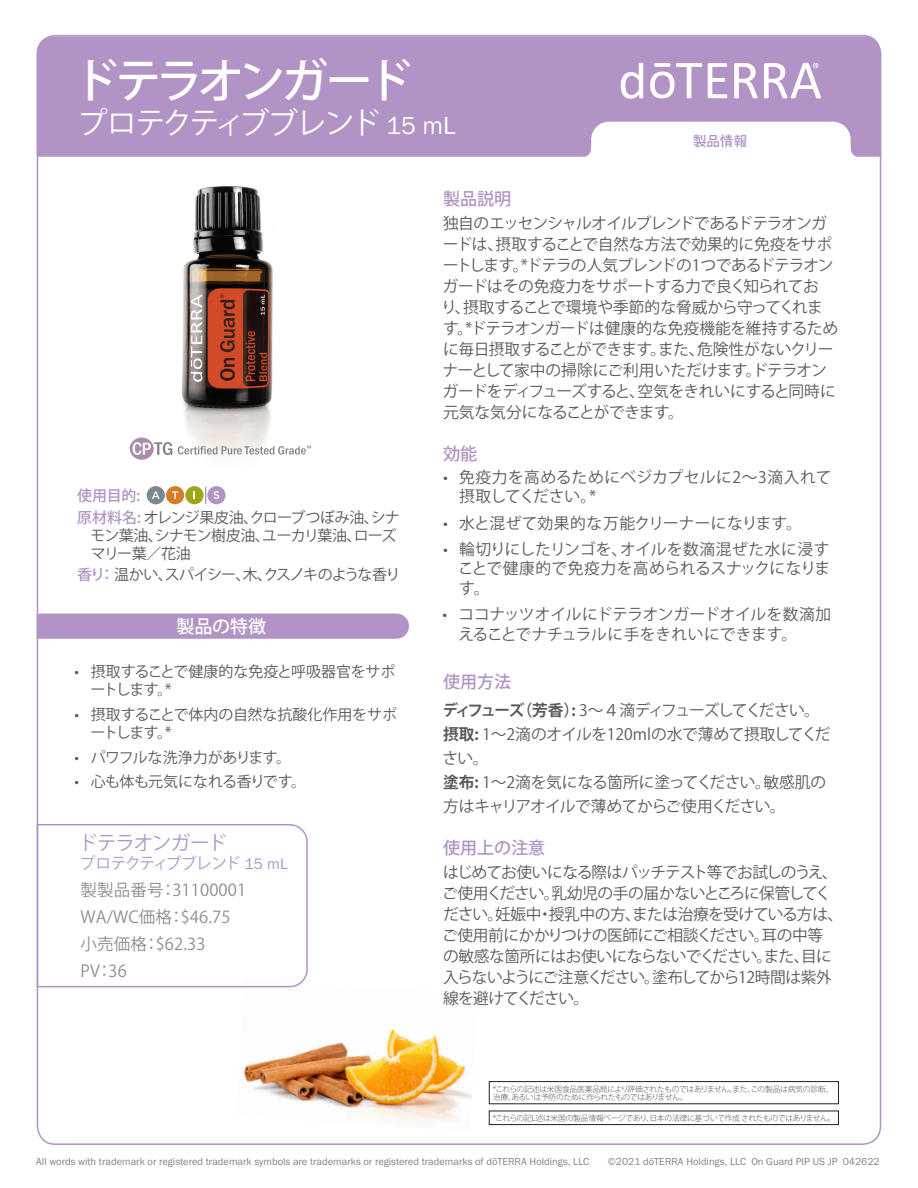
<style>
.page{position:relative;width:918px;height:1188px;background:#fff}
.page>*{position:absolute;margin:0;border:0;box-sizing:border-box;transform-origin:0 0}
.Body{font:500 46.5px "Koz Go Pro";letter-spacing:-.11em;color:#fff}
.Directions_Bold_Attr{font:30px "Koz Go Pro";letter-spacing:-.085em;color:#fff}
.Tag_H1{font:19.5px "Koz Go Pro";letter-spacing:-.06em;color:#b194c5}
.t1{font:500 18px "Koz Go Pro";letter-spacing:-.005em;color:#fff}
.Purple_Headers{font:500 17.1px "Koz Go Pro";color:#b194c5}
.Tag_H1-2{font:16.5px/27px "Koz Go Pro";letter-spacing:.01em;color:#8d8f92}
.Body-2{font:15.75px/21px "Koz Go Pro";letter-spacing:-.03em;color:#5a5a5d}
.Body-3{font:15.75px/19.5px "Koz Go Pro";letter-spacing:-.01em;color:#5a5a5d}
.Body-4{font:15.75px/19.5px "Koz Go Pro";letter-spacing:.02em;color:#5a5a5d}
.Body-5{font:15.75px "Koz Go Pro";letter-spacing:-.1em;color:#5a5a5d}
.Body-6{font:15.75px "Koz Go Pro";color:#5a5a5d}
.Tag_H1-3{font:15.75px "Koz Go Pro";letter-spacing:-.075em;color:#b194c5}
.t2{font:15px/18px "Koz Go Pro";letter-spacing:-.02em;color:#5a5a5d}
.Oil_Attribute_Panel{font:15px/18px "Koz Go Pro";letter-spacing:-.05em;color:#57585a}
.Oil_Attribute_Panel-2{font:15px "Koz Go Pro";letter-spacing:-.08em;color:#57585a}
.Oil_Attribute_Panel-3{font:500 15px "Koz Go Pro";color:#b194c5}
.Purple_Headers-2{font:500 13.5px "Koz Go Pro";color:#b194c5}
.t3{font:10.5px "Franklin Gothic URW Boo";color:#808285}
.t4{font:300 7.8px/8.6px "Koz Go Pro";letter-spacing:-.03em;color:#57585a}
.s1{font-family:"Franklin Gothic URW Boo";font-size:25.5px}
.s2{font-weight:500;color:#b194c5}
.s3{font-family:"Franklin Gothic URW Boo"}
.s4{font-weight:700}
</style>
<div class="page">
<div style="left:37px;top:36px;width:844px;height:121px;background:#b194c5"></div>
<svg style="left:734px;top:63px;width:24px;height:35px"></svg>
<svg style="left:708px;top:63px;width:19px;height:35px"></svg>
<svg style="left:650px;top:63px;width:52px;height:35px"></svg>
<svg style="left:621px;top:63px;width:22px;height:36px"></svg>
<svg style="left:764px;top:63px;width:57px;height:35px"></svg>
<img style="left:182px;top:186px;width:91px;height:271px">
<img style="left:243px;top:1029px;width:229px;height:98px">
<svg style="left:581px;top:122px;width:280px;height:35px"></svg>
<div style="left:489px;top:1111px;width:350px;height:14px;border:1px solid #231f20"></div>
<svg style="left:205px;top:487px;width:1px;height:17px"></svg>
<div style="left:147px;top:486px;width:18px;height:18px;background:#7c8791;border-radius:50%"></div>
<svg style="left:152px;top:491px;width:8px;height:8px"></svg>
<div style="left:166px;top:486px;width:18px;height:18px;background:#d77c29;border-radius:50%"></div>
<svg style="left:172px;top:491px;width:6px;height:8px"></svg>
<svg style="left:185px;top:486px;width:19px;height:18px"></svg>
<div style="left:207px;top:486px;width:19px;height:18px;background:#b194c5;border-radius:50%"></div>
<svg style="left:213px;top:491px;width:6px;height:8px"></svg>
<div style="left:37px;top:614px;width:372px;height:25px;background:#b194c5"></div>
<svg style="left:36px;top:823px;width:272px;height:165px"></svg>
<svg style="left:130px;top:438px;width:42px;height:22px"></svg>
<svg style="left:178px;top:446px;width:133px;height:9px"></svg>
<div style="left:489px;top:1081px;width:350px;height:23px;border:1px solid #231f20"></div>
<p class="Body" style="left:72px;top:51px;width:341px">ドテラオンガード</p>
<p class="Directions_Bold_Attr" style="left:77px;top:103px;width:380px">プロテクティブブレンド <span class="s1">15 mL</span></p>
<p class="Purple_Headers-2" style="left:693px;top:132px;width:56px">製品情報</p>
<p class="Oil_Attribute_Panel-3" style="left:77px;top:486px;width:65px">使用目的:</p>
<p class="Oil_Attribute_Panel" style="left:91px;top:509px;width:311px;text-indent:-13px"><span class="s2">原材料名:</span> オレンジ果皮油、クローブつぼみ油、シナモン葉油、シナモン樹皮油、ユーカリ葉油、ローズマリー葉／花油</p>
<p class="Oil_Attribute_Panel-2" style="left:77px;top:565px;width:325px"><span class="s2">香り：</span> 温かい、スパイシー、木、クスノキのような香り</p>
<p class="t1" style="left:176px;top:615px;width:91px">製品の特徴</p>
<p class="t2" style="left:91px;top:663px;width:306px;text-indent:-16px">• 摂取することで健康的な免疫と呼吸器官をサポートします。*</p>
<p class="t2" style="left:91px;top:706px;width:308px;text-indent:-16px">• 摂取することで体内の自然な抗酸化作用をサポートします。*</p>
<p class="t2" style="left:75px;top:748px;width:218px">• パワフルな洗浄力があります。</p>
<p class="t2" style="left:75px;top:773px;width:233px">• 心も体も元気になれる香りです。</p>
<p class="Tag_H1" style="left:78px;top:830px;width:150px">ドテラオンガード</p>
<p class="Tag_H1-3" style="left:80px;top:853px;width:210px">プロテクティブブレンド <span class="s3">15 mL</span></p>
<p class="Tag_H1-2" style="left:81px;top:877px;width:167px">製製品番号：31100001<br>WA/WC価格：$46.75小売価格：$62.33<br>PV：36</p>
<p class="Purple_Headers" style="left:443px;top:187px;width:70px">製品説明</p>
<p class="Body-2" style="left:441px;top:213px;width:399px">独自のエッセンシャルオイルブレンドであるドテラオンガードは、摂取することで自然な方法で効果的に免疫をサポートします。*ドテラの人気ブレンドの1つであるドテラオンガードはその免疫力をサポートする力で良く知られてお<br>り、摂取することで環境や季節的な脅威から守ってくれます。*ドテラオンガードは健康的な免疫機能を維持するために毎日摂取することができます。また、危険性がないクリーナーとして家中の掃除にご利用いただけます。ドテラオンガードをディフューズすると、空気をきれいにすると同時に元気な気分になることができます。</p>
<p class="Purple_Headers" style="left:443px;top:443px;width:36px">効能</p>
<p class="Body-4" style="left:459px;top:468px;width:374px;text-indent:-16px">• 免疫力を高めるためにベジカプセルに2～3滴入れて摂取してください。*</p>
<p class="Body-6" style="left:443px;top:513px;width:360px">• 水と混ぜて効果的な万能クリーナーになります。</p>
<p class="Body-2" style="left:458px;top:540px;width:374px;line-height:19.5px;text-align:justify;text-indent:-15px">• 輪切りにしたリンゴを、オイルを数滴混ぜた水に浸すことで健康的で免疫力を高められるスナックになります。</p>
<p class="Body-3" style="left:458px;top:605px;width:374px;text-indent:-16px">• ココナッツオイルにドテラオンガードオイルを数滴加えることでナチュラルに手をきれいにできます。</p>
<p class="Purple_Headers" style="left:443px;top:671px;width:70px">使用方法</p>
<p class="Body-5" style="left:442px;top:700px;width:379px"><span class="s4">ディフューズ（芳香）:</span> 3～４滴ディフューズしてください。</p>
<p class="Body-2" style="left:443px;top:722px;width:389px;line-height:24px"><span class="s4">摂取:</span> 1～2滴のオイルを120mlの水で薄めて摂取してください。</p>
<p class="Body-2" style="left:443px;top:770px;width:385px;line-height:24px"><span class="s4">塗布:</span> 1～2滴を気になる箇所に塗ってください。敏感肌の方はキャリアオイルで薄めてからご使用ください。</p>
<p class="Purple_Headers" style="left:443px;top:836px;width:104px">使用上の注意</p>
<p class="Body-2" style="left:442px;top:862px;width:403px">はじめてお使いになる際はパッチテスト等でお試しのうえ、ご使用ください。乳幼児の手の届かないところに保管してください。妊娠中・授乳中の方、または治療を受けている方は、ご使用前にかかりつけの医師にご相談ください。耳の中等<br>の敏感な箇所にはお使いにならないでください。また、目に入らないようにご注意ください。塗布してから12時間は紫外線を避けてください。</p>
<p class="t4" style="left:493px;top:1084px;width:342px">*これらの記述は米国食品医薬品局により評価されたものではありません。また、この製品は病気の診断、治療、あるいは予防のために作られたものではありません。</p>
<p class="t4" style="left:493px;top:1114px;width:344px">*これらの記L述は米国の製品情報ページであり、日本の法律に基づいて作成 されたものではありません。</p>
<p class="t3" style="left:36px;top:1155px;width:555px">All words with trademark or registered trademark symbols are trademarks or registered trademarks of dōTERRA Holdings, LLC</p>
<p class="t3" style="left:608px;top:1155px;width:273px">©2021 dōTERRA Holdings, LLC On Guard PIP US JP 042622</p>
</div>
